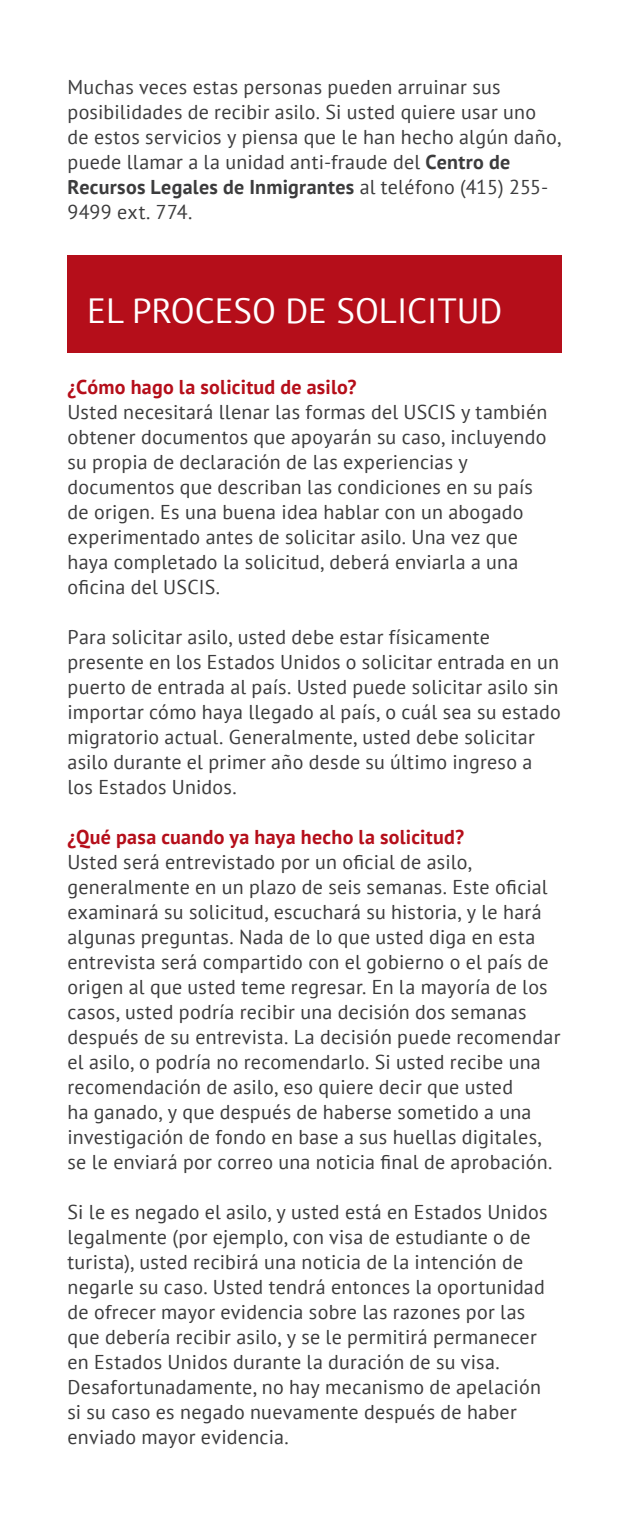
<style>
.page{position:relative;width:630px;height:1530px;background:#fff}
.page>*{position:absolute;margin:0;border:0;box-sizing:border-box;transform-origin:0 0}
.t1{font:35px "PT Sans";color:#fff}
.t2{font:20px/25px "PT Sans";letter-spacing:.015em;color:#3c3c3d}
.t3{font:700 20px "PT Sans";letter-spacing:.015em;color:#b50e1a}
.s1{font-weight:700}
</style>
<div class="page">
<div style="left:68px;top:256px;width:494px;height:97px;background:#b50e1a"></div>
<p class="t2" style="left:68px;top:74px;width:495px">Muchas veces estas personas pueden arruinar sus posibilidades de recibir asilo. Si usted quiere usar uno de estos servicios y piensa que le han hecho algún daño, puede llamar a la unidad anti-fraude del <span class="s1">Centro de Recursos Legales de Inmigrantes</span> al teléfono (415) 255- 9499 ext. 774.</p>
<h1 class="t1" style="left:87px;top:288px;width:417px">EL PROCESO DE SOLICITUD</h1>
<p class="t3" style="left:68px;top:373px;width:291px">¿Cómo hago la solicitud de asilo?</p>
<p class="t2" style="left:68px;top:399px;width:481px">Usted necesitará llenar las formas del USCIS y también obtener documentos que apoyarán su caso, incluyendo su propia de declaración de las experiencias y documentos que describan las condiciones en su país de origen. Es una buena idea hablar con un abogado experimentado antes de solicitar asilo. Una vez que haya completado la solicitud, deberá enviarla a una oficina del USCIS.</p>
<p class="t2" style="left:68px;top:624px;width:495px">Para solicitar asilo, usted debe estar físicamente presente en los Estados Unidos o solicitar entrada en un puerto de entrada al país. Usted puede solicitar asilo sin importar cómo haya llegado al país, o cuál sea su estado migratorio actual. Generalmente, usted debe solicitar asilo durante el primer año desde su último ingreso a los Estados Unidos.</p>
<p class="t3" style="left:68px;top:823px;width:398px">¿Qué pasa cuando ya haya hecho la solicitud?</p>
<p class="t2" style="left:68px;top:849px;width:495px">Usted será entrevistado por un oficial de asilo, generalmente en un plazo de seis semanas. Este oficial examinará su solicitud, escuchará su historia, y le hará algunas preguntas. Nada de lo que usted diga en esta entrevista será compartido con el gobierno o el país de origen al que usted teme regresar. En la mayoría de los casos, usted podría recibir una decisión dos semanas después de su entrevista. La decisión puede recomendar el asilo, o podría no recomendarlo. Si usted recibe una recomendación de asilo, eso quiere decir que usted<br>ha ganado, y que después de haberse sometido a una investigación de fondo en base a sus huellas digitales, se le enviará por correo una noticia final de aprobación.</p>
<p class="t2" style="left:68px;top:1199px;width:482px">Si le es negado el asilo, y usted está en Estados Unidos legalmente (por ejemplo, con visa de estudiante o de turista), usted recibirá una noticia de la intención de negarle su caso. Usted tendrá entonces la oportunidad de ofrecer mayor evidencia sobre las razones por las que debería recibir asilo, y se le permitirá permanecer en Estados Unidos durante la duración de su visa.<br>Desafortunadamente, no hay mecanismo de apelación si su caso es negado nuevamente después de haber enviado mayor evidencia.</p>
</div>
